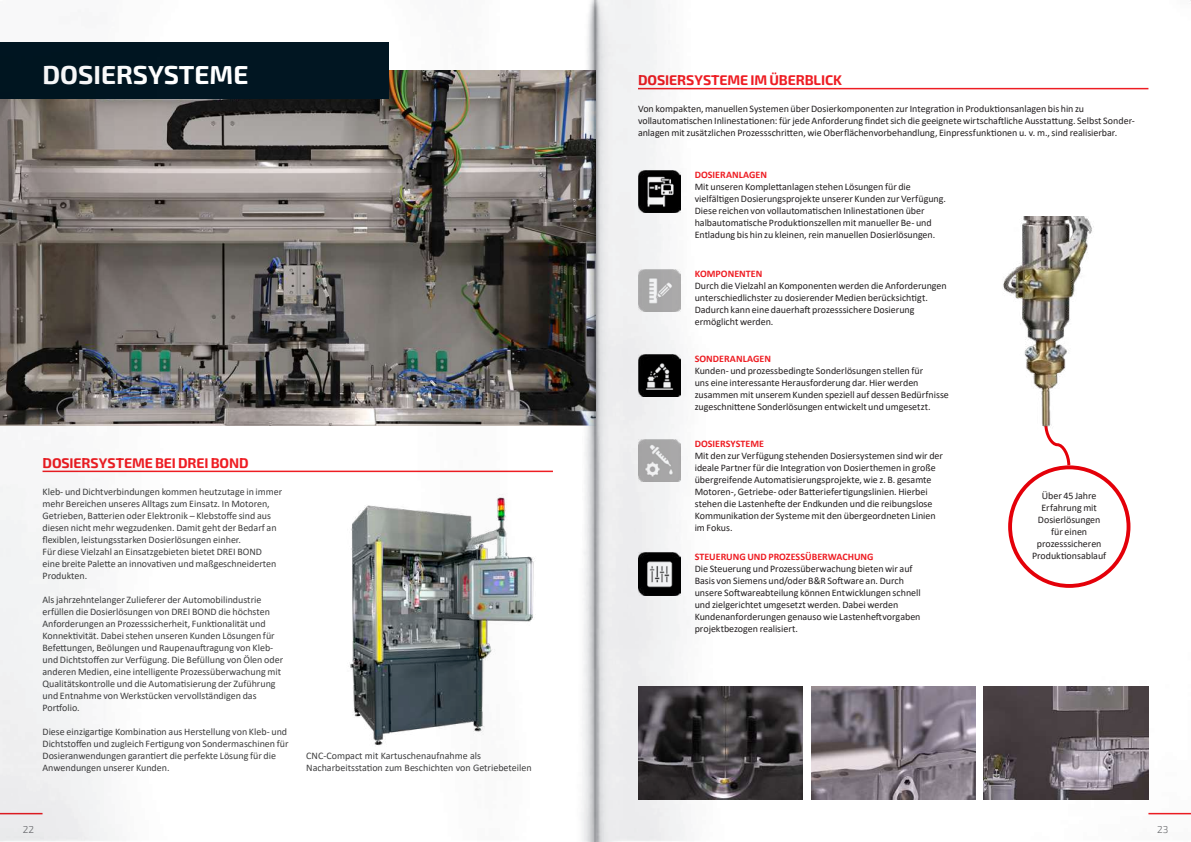
<style>
.page{position:relative;width:1191px;height:842px;background:#fff}
.page>*{position:absolute;margin:0;border:0;box-sizing:border-box;transform-origin:0 0}
.t1{font:26px "Exo 2";color:#fff}
.t2{font:14px "Exo 2";letter-spacing:-.005em;color:#ee1d23}
.t3{font:10px/12px "Calibri";letter-spacing:-.005em;color:#231f20}
.t4{font:10px/12px "Calibri";color:#3e3e3f}
.t5{font:700 10px "Calibri";color:#ee1d23}
.t6{font:10px "Exo 2";color:#6d6e71}
</style>
<div class="page">
<hr style="left:1148px;top:813px;width:43px;height:1px;background:#ee1d23">
<img style="left:0;top:0;width:1190px;height:842px">
<h1 class="t1" style="left:43px;top:65px;width:207px">DOSIERSYSTEME</h1>
<h2 class="t2" style="left:43px;top:458px;width:208px">DOSIERSYSTEME BEI DREI BOND</h2>
<p class="t4" style="left:43px;top:485px;width:241px">Kleb- und Dichtverbindungen kommen heutzutage in immer mehr Bereichen unseres Alltags zum Einsatz. In Motoren, Getrieben, Ba琀琀erien oder Elektronik – Klebsto昀昀e sind aus diesen nicht mehr wegzudenken. Damit geht der Bedarf an昀氀exiblen, leistungsstarken Dosierlösungen einher.<br>Für diese Vielzahl an Einsatzgebieten bietet DREI BOND<br>eine breite Pale琀琀e an innova琀椀ven und maßgeschneiderten Produkten.</p>
<p class="t4" style="left:43px;top:593px;width:242px">Als jahrzehntelanger Zulieferer der Automobilindustrie erfüllen die Dosierlösungen von DREI BOND die höchsten Anforderungen an Prozesssicherheit, Funk琀椀onalität und Konnek琀椀vität. Dabei stehen unseren Kunden Lösungen für Befe琀琀ungen, Beölungen und Raupenau昀琀ragung von Kleb&shy;und Dichtsto昀昀en zur Verfügung. Die Befüllung von Ölen oder anderen Medien, eine intelligente Prozessüberwachung mit Qualitätskontrolle und die Automa琀椀sierung der Zuführung und Entnahme von Werkstücken vervollständigen das<br>Por琀昀olio.</p>
<p class="t4" style="left:43px;top:725px;width:248px">Diese einzigar琀椀ge Kombina琀椀on aus Herstellung von Kleb- und Dichtsto昀昀en und zugleich Fer琀椀gung von Sondermaschinen für Dosieranwendungen garan琀椀ert die perfekte Lösung für die Anwendungen unserer Kunden.</p>
<p class="t4" style="left:306px;top:749px;width:227px">CNC-Compact mit Kartuschenaufnahme als<br>Nacharbeitssta琀椀on zum Beschichten von Getriebeteilen</p>
<h2 class="t2" style="left:638px;top:75px;width:205px">DOSIERSYSTEME IM ÜBERBLICK</h2>
<p class="t3" style="left:638px;top:103px;width:498px">Von kompakten, manuellen Systemen über Dosierkomponenten zur Integra琀椀on in Produk琀椀onsanlagen bis hin zu<br>vollautoma琀椀schen Inlinesta琀椀onen: für jede Anforderung 昀椀ndet sich die geeignete wirtscha昀琀liche Aussta琀琀ung. Selbst Sonder&shy;anlagen mit zusätzlichen Prozessschri琀琀en, wie Ober昀氀ächenvorbehandlung, Einpressfunk琀椀onen u. v. m., sind realisierbar.</p>
<p class="t5" style="left:694px;top:169px;width:74px">DOSIERANLAGEN</p>
<p class="t3" style="left:694px;top:180px;width:253px">Mit unseren Komple琀琀anlagen stehen Lösungen für die<br>vielfäl琀椀gen Dosierungsprojekte unserer Kunden zur Verfügung.<br>Diese reichen von vollautoma琀椀schen Inlinesta琀椀onen über halbautoma琀椀sche Produk琀椀onszellen mit manueller Be- und Entladung bis hin zu kleinen, rein manuellen Dosierlösungen.</p>
<p class="t5" style="left:694px;top:269px;width:69px">KOMPONENTEN</p>
<p class="t3" style="left:694px;top:279px;width:253px">Durch die Vielzahl an Komponenten werden die Anforderungen unterschiedlichster zu dosierender Medien berücksich琀椀gt.<br>Dadurch kann eine dauerha昀琀 prozesssichere Dosierung ermöglicht werden.</p>
<p class="t5" style="left:694px;top:354px;width:78px">SONDERANLAGEN</p>
<p class="t3" style="left:694px;top:364px;width:256px">Kunden- und prozessbedingte Sonderlösungen stellen für<br>uns eine interessante Herausforderung dar. Hier werden zusammen mit unserem Kunden speziell auf dessen Bedürfnisse zugeschni琀琀ene Sonderlösungen entwickelt und umgesetzt.</p>
<p class="t5" style="left:694px;top:439px;width:71px">DOSIERSYSTEME</p>
<p class="t3" style="left:694px;top:449px;width:250px">Mit den zur Verfügung stehenden Dosiersystemen sind wir der ideale Partner für die Integra琀椀on von Dosierthemen in große übergreifende Automa琀椀sierungsprojekte, wie z. B. gesamte Motoren-, Getriebe- oder Ba琀琀eriefer琀椀gungslinien. Hierbei stehen die Lastenhe昀琀e der Endkunden und die reibungslose Kommunika琀椀on der Systeme mit den übergeordneten Linien im Fokus.</p>
<p class="t5" style="left:694px;top:552px;width:180px">STEUERUNG UND PROZESSÜBERWACHUNG</p>
<p class="t3" style="left:694px;top:563px;width:227px">Die Steuerung und Prozessüberwachung bieten wir auf Basis von Siemens und/oder B&amp;R So昀琀ware an. Durch unsere So昀琀wareabteilung können Entwicklungen schnell und zielgerichtet umgesetzt werden. Dabei werden Kundenanforderungen genauso wie Lastenhe昀琀vorgaben projektbezogen realisiert.</p>
<p class="t3" style="left:1032px;top:490px;width:76px;text-align:center">Über 45 Jahre<br>Erfahrung mit<br>Dosierlösungen für einen prozesssicheren<br>Produk琀椀onsablauf</p>
<p class="t6" style="left:23px;top:823px;width:13px">22</p>
<p class="t6" style="left:1157px;top:823px;width:13px">23</p>
</div>
